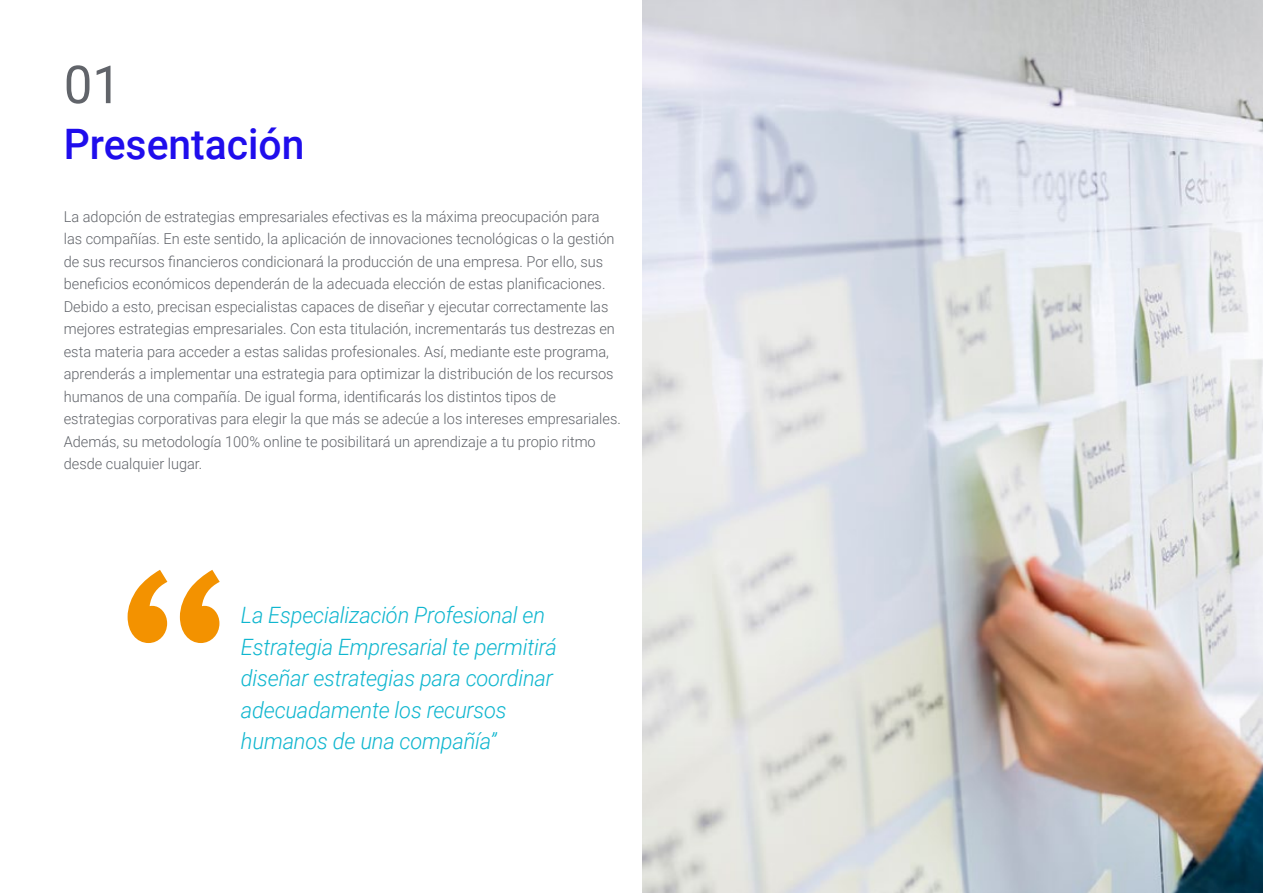
<style>
.page{position:relative;width:1263px;height:893px;background:#fff}
.page>*{position:absolute;margin:0;border:0;box-sizing:border-box;transform-origin:0 0}
.t1{font:52.5px "Roboto";color:#61646a}
.t2{font:500 42px "Roboto";color:#1f0dec}
.t3{font:italic 300 22.5px/31.5px "Roboto";letter-spacing:-.01em;color:#0fb6cf}
.t4{font:300 15px/22.5px "Roboto";color:#61646a}
</style>
<div class="page">
<img style="left:642px;top:0;width:621px;height:893px">
<svg style="left:128px;top:570px;width:92px;height:73px"></svg>
<h1 class="t1" style="left:64px;top:48px;width:59px">01</h1>
<h2 class="t2" style="left:64px;top:115px;width:242px">Presentación</h2>
<p class="t4" style="left:64px;top:204px;width:559px">La adopción de estrategias empresariales efectivas es la máxima preocupación para las compañías. En este sentido, la aplicación de innovaciones tecnológicas o la gestión de sus recursos financieros condicionará la producción de una empresa. Por ello, sus beneficios económicos dependerán de la adecuada elección de estas planificaciones.<br>Debido a esto, precisan especialistas capaces de diseñar y ejecutar correctamente las mejores estrategias empresariales. Con esta titulación, incrementarás tus destrezas en esta materia para acceder a estas salidas profesionales. Así, mediante este programa, aprenderás a implementar una estrategia para optimizar la distribución de los recursos humanos de una compañía. De igual forma, identificarás los distintos tipos de estrategias corporativas para elegir la que más se adecúe a los intereses empresariales.<br>Además, su metodología 100% online te posibilitará un aprendizaje a tu propio ritmo desde cualquier lugar.</p>
<h3 class="t3" style="left:241px;top:599px;width:317px">La Especialización Profesional en<br>Estrategia Empresarial te permitirá diseñar estrategias para coordinar adecuadamente los recursos humanos de una compañía”</h3>
</div>
